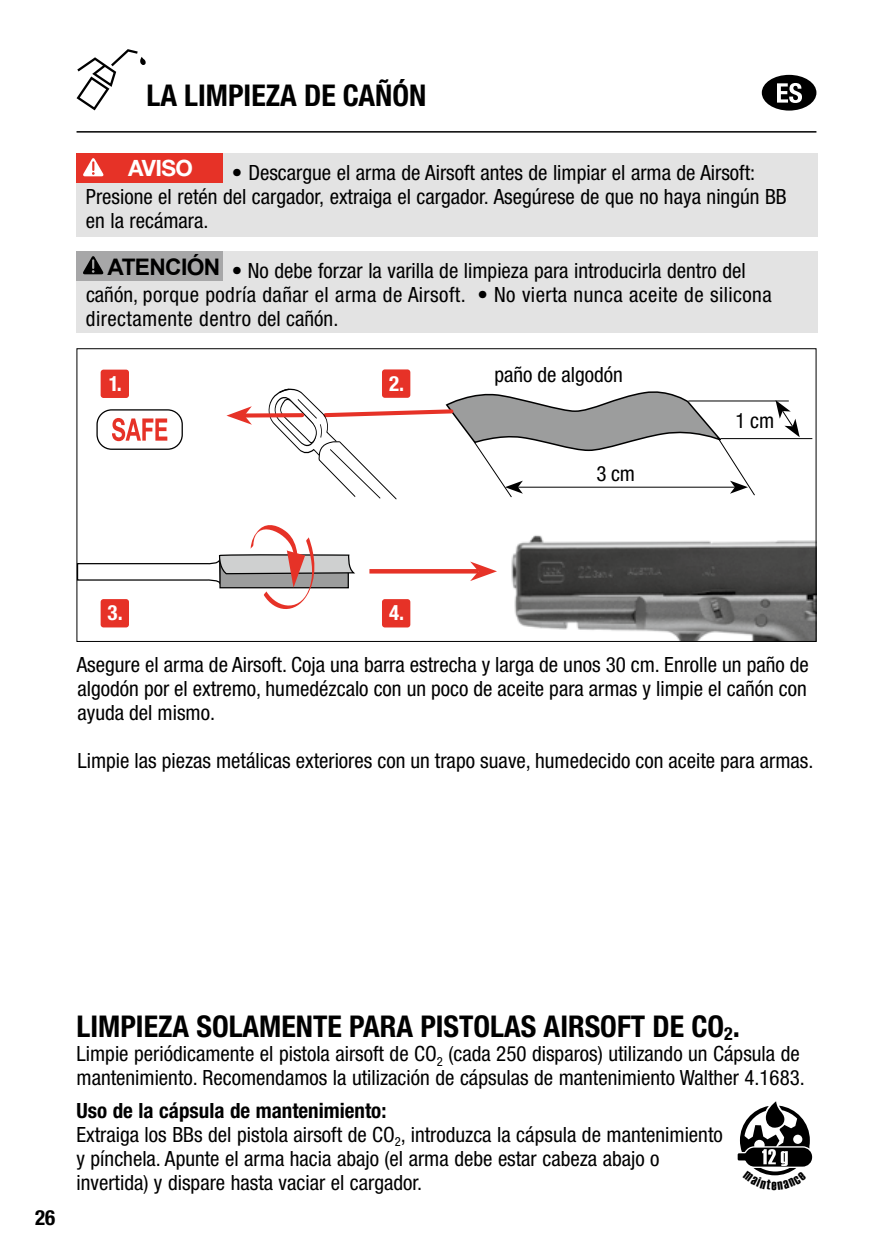
<style>
.page{position:relative;width:893px;height:1259px;background:#fff}
.page>*{position:absolute;margin:0;border:0;box-sizing:border-box;transform-origin:0 0}
.t1{font:700 condensed 30px "Helvetica Neue LT Pro";color:#000}
.t2{font:700 22.8px "Arial";letter-spacing:-.03em;color:#000}
.t3{font:700 22.5px "Helvetica Neue LT Pro";letter-spacing:-.03em;color:#fff}
.t4{font:condensed 21px/24px "Helvetica Neue LT Pro";color:#000}
.t5{font:condensed 21px/24px "Helvetica Neue LT Pro";letter-spacing:.02em;color:#000}
.t6{font:700 condensed 21px "Helvetica Neue LT Pro";color:#fff}
.t7{font:700 condensed 21px "Helvetica Neue LT Pro";color:#000}
.s1{font-weight:700}
</style>
<div class="page">
<hr style="left:77px;top:131px;width:739px;height:2px;background:#000">
<div style="left:762px;top:75px;width:54px;height:36px;background:#000;border-radius:50%"></div>
<svg style="left:777px;top:83px;width:25px;height:20px"></svg>
<svg style="left:77px;top:49px;width:69px;height:61px"></svg>
<div style="left:77px;top:153px;width:741px;height:83px;background:#e3e3e3"></div>
<div style="left:77px;top:251px;width:741px;height:81px;background:#e3e3e3"></div>
<div style="left:76px;top:251px;width:147px;height:29px;background:#a7a7a8"></div>
<svg style="left:83px;top:256px;width:21px;height:18px"></svg>
<div style="left:77px;top:153px;width:146px;height:29px;background:#e63227"></div>
<svg style="left:83px;top:158px;width:21px;height:18px"></svg>
<img style="left:511px;top:535px;width:303px;height:105px">
<div style="left:96px;top:409px;width:87px;height:41px;border:1px solid #000;border-radius:15px"></div>
<svg style="left:112px;top:418px;width:55px;height:23px"></svg>
<div style="left:101px;top:369px;width:28px;height:29px;background:#e63227;border-radius:3px"></div>
<svg style="left:382px;top:369px;width:28px;height:29px"></svg>
<div style="left:101px;top:599px;width:28px;height:28px;background:#e63227;border-radius:3px"></div>
<hr style="left:369px;top:569px;width:109px;height:4px;background:#e63227">
<svg style="left:470px;top:561px;width:27px;height:20px"></svg>
<div style="left:382px;top:599px;width:28px;height:28px;background:#e63227;border-radius:3px"></div>
<hr style="left:688px;top:400px;width:101px;height:1px;background:#000">
<hr style="left:720px;top:438px;width:92px;height:1px;background:#000">
<svg style="left:775px;top:400px;width:25px;height:37px"></svg>
<svg style="left:263px;top:370px;width:493px;height:130px"></svg>
<svg style="left:252px;top:413px;width:50px;height:4px"></svg>
<svg style="left:226px;top:406px;width:26px;height:19px"></svg>
<svg style="left:76px;top:517px;width:279px;height:97px"></svg>
<svg style="left:738px;top:1101px;width:74px;height:75px"></svg>
<h1 class="t1" style="left:146px;top:78px;width:281px">LA LIMPIEZA DE CAÑÓN</h1>
<p class="t3" style="left:128px;top:154px;width:66px">AVISO</p>
<p class="t4" style="left:86px;top:160px;width:702px;text-indent:146px">• Descargue el arma de Airsoft antes de limpiar el arma de Airsoft:<br>Presione el retén del cargador, extraiga el cargador. Asegúrese de que no haya ningún BB en la recámara.</p>
<p class="t5" style="left:86px;top:258px;width:687px;text-indent:146px">• No debe forzar la varilla de limpieza para introducirla dentro del cañón, porque podría dañar el arma de Airsoft. • No vierta nunca aceite de silicona directamente dentro del cañón.</p>
<p class="t2" style="left:108px;top:252px;width:114px">ATENCIÓN</p>
<p class="t6" style="left:109px;top:371px;width:15px">1.</p>
<p class="t6" style="left:389px;top:370px;width:17px">2.</p>
<p class="t6" style="left:108px;top:600px;width:17px">3.</p>
<p class="t6" style="left:389px;top:600px;width:17px">4.</p>
<p class="t4" style="left:494px;top:362px;width:130px">paño de algodón</p>
<p class="t4" style="left:596px;top:462px;width:40px">3 cm</p>
<p class="t4" style="left:736px;top:409px;width:40px">1 cm</p>
<p class="t4" style="left:77px;top:652px;width:733px;text-align:justify">Asegure el arma de Airsoft. Coja una barra estrecha y larga de unos 30 cm. Enrolle un paño de algodón por el extremo, humedézcalo con un poco de aceite para armas y limpie el cañón con ayuda del mismo.</p>
<p class="t4" style="left:77px;top:748px;width:737px">Limpie las piezas metálicas exteriores con un trapo suave, humedecido con aceite para armas.</p>
<p class="t7" style="left:35px;top:1205px;width:22px">26</p>
<h1 class="t1" style="left:77px;top:1009px;width:665px">LIMPIEZA SOLAMENTE PARA PISTOLAS AIRSOFT DE CO<sub>2</sub>.</h1>
<p class="t4" style="left:77px;top:1041px;width:730px">Limpie periódicamente el pistola airsoft de CO<sub>2</sub> (cada 250 disparos) utilizando un Cápsula de mantenimiento. Recomendamos la utilización de cápsulas de mantenimiento Walther 4.1683.</p>
<p class="t4" style="left:77px;top:1098px;width:648px"><span class="s1">Uso de la cápsula de mantenimiento:<br></span>Extraiga los BBs del pistola airsoft de CO<sub>2</sub>, introduzca la cápsula de mantenimiento y pínchela. Apunte el arma hacia abajo (el arma debe estar cabeza abajo o invertida) y dispare hasta vaciar el cargador.</p>
</div>
